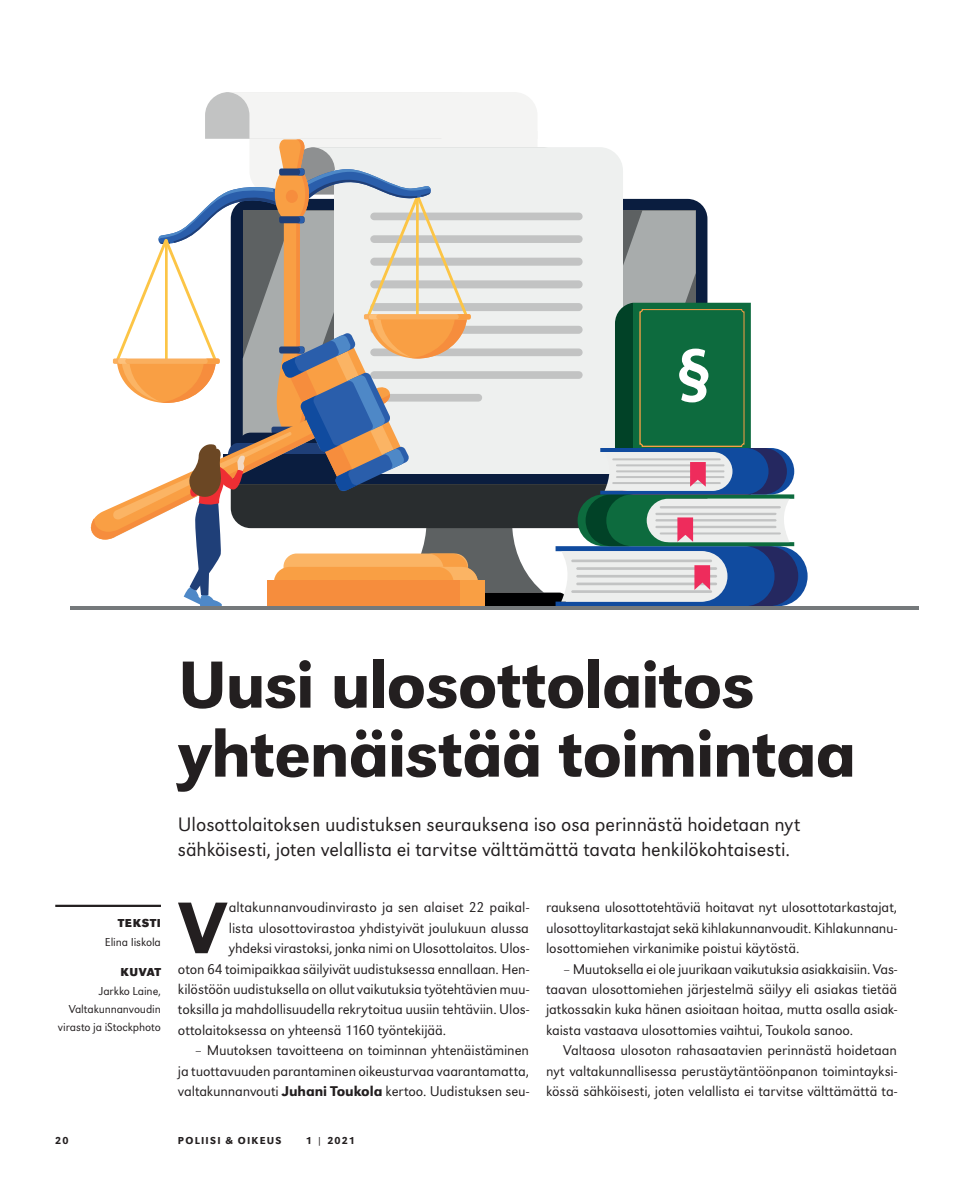
<style>
.page{position:relative;width:978px;height:1191px;background:#fff}
.page>*{position:absolute;margin:0;border:0;box-sizing:border-box;transform-origin:0 0}
.Leipis_URWgrotesk_an{font:500 75.9px "URW Grotesk";color:#231f20}
.Otsikko_URWgrotesk_m{font:500 69px "URW Grotesk";letter-spacing:-.02em;color:#231f20}
.t1{font:58.2px "Hobo Std";color:#fff}
.Ingressi_URWgrotesk{font:300 20.25px/25.5px "URW Grotesk";letter-spacing:-.005em;color:#231f20}
.Leipis_URWgrotesk_si{font:300 14.7px/20.4px "URW Grotesk";letter-spacing:-.01em;color:#231f20;text-align:justify}
.Leipis_URWgrotesk_an-2{font:300 14.7px "URW Grotesk";letter-spacing:-.01em;color:#231f20}
.Info___nimi{font:300 12px/18px "URW Grotesk";letter-spacing:-.01em;color:#231f20;text-align:right}
.Teksti{font:700 12px "URW Grotesk";letter-spacing:.06em;color:#231f20}
.Kuvat{font:700 12px "URW Grotesk";letter-spacing:.03em;color:#231f20}
.t2{font:500 10.5px "URW Grotesk";letter-spacing:.115em;color:#231f20}
.s1{font-weight:500}
</style>
<div class="page">
<svg style="left:91px;top:92px;width:717px;height:514px"></svg>
<hr style="left:70px;top:606px;width:849px;height:3px;background:#75797b">
<hr style="left:55px;top:904px;width:106px;height:3px;background:#231f20">
<p class="t1" style="left:676px;top:334px;width:37px">§</p>
<p class="Otsikko_URWgrotesk_m" style="left:178px;top:644px;width:578px">Uusi ulosottolaitos</p>
<p class="Otsikko_URWgrotesk_m" style="left:178px;top:713px;width:680px">yhtenäistää toimintaa</p>
<p class="Ingressi_URWgrotesk" style="left:178px;top:811px;width:624px">Ulosottolaitoksen uudistuksen seurauksena iso osa perinnästä hoidetaan nyt sähköisesti, joten velallista ei tarvitse välttämättä tavata henkilökohtaisesti.</p>
<p class="Teksti" style="left:118px;top:915px;width:44px">TEKSTI</p>
<p class="Info___nimi" style="left:105px;top:933px;width:58px">Elina Iiskola</p>
<p class="Kuvat" style="left:121px;top:964px;width:42px">KUVAT</p>
<p class="Info___nimi" style="left:58px;top:982px;width:104px">Jarkko Laine,<br>Valtakunnanvoudin virasto ja iStockphoto</p>
<p class="Leipis_URWgrotesk_an" style="left:178px;top:883px;width:49px">V</p>
<p class="Leipis_URWgrotesk_an-2" style="left:229px;top:899px;width:302px">altakunnanvoudinvirasto ja sen alaiset 22 paikal-</p>
<p class="Leipis_URWgrotesk_an-2" style="left:229px;top:919px;width:302px">lista ulosottovirastoa yhdistyivät joulukuun alussa</p>
<p class="Leipis_URWgrotesk_an-2" style="left:229px;top:940px;width:302px">yhdeksi virastoksi, jonka nimi on Ulosottolaitos. Ulos-</p>
<p class="Leipis_URWgrotesk_an-2" style="left:178px;top:960px;width:353px">oton 64 toimipaikkaa säilyivät uudistuksessa ennallaan. Hen-</p>
<p class="Leipis_URWgrotesk_an-2" style="left:178px;top:980px;width:353px">kilöstöön uudistuksella on ollut vaikutuksia työtehtävien muu-</p>
<p class="Leipis_URWgrotesk_an-2" style="left:178px;top:1001px;width:353px">toksilla ja mahdollisuudella rekrytoitua uusiin tehtäviin. Ulos-</p>
<p class="Leipis_URWgrotesk_an-2" style="left:178px;top:1021px;width:270px">ottolaitoksessa on yhteensä 1160 työntekijää.</p>
<p class="Leipis_URWgrotesk_si" style="left:178px;top:1040px;width:353px;text-indent:17px">– Muutoksen tavoitteena on toiminnan yhtenäistäminen ja tuottavuuden parantaminen oikeusturvaa vaarantamatta, valtakunnanvouti <span class="s1">Juhani Toukola</span> kertoo. Uudistuksen seu-</p>
<p class="Leipis_URWgrotesk_si" style="left:546px;top:897px;width:353px">rauksena ulosottotehtäviä hoitavat nyt ulosottotarkastajat, ulosottoylitarkastajat sekä kihlakunnanvoudit. Kihlakunnanu&shy;losottomiehen virkanimike poistui käytöstä.</p>
<p class="Leipis_URWgrotesk_si" style="left:546px;top:958px;width:353px;text-indent:17px">– Muutoksella ei ole juurikaan vaikutuksia asiakkaisiin. Vas&shy;taavan ulosottomiehen järjestelmä säilyy eli asiakas tietää jatkossakin kuka hänen asioitaan hoitaa, mutta osalla asiak&shy;kaista vastaava ulosottomies vaihtui, Toukola sanoo.</p>
<p class="Leipis_URWgrotesk_si" style="left:546px;top:1040px;width:353px;text-indent:17px">Valtaosa ulosoton rahasaatavien perinnästä hoidetaan nyt valtakunnallisessa perustäytäntöönpanon toimintayksi&shy;kössä sähköisesti, joten velallista ei tarvitse välttämättä ta-</p>
<p class="t2" style="left:55px;top:1134px;width:15px">20</p>
<p class="t2" style="left:178px;top:1134px;width:105px">POLIISI &amp; OIKEUS</p>
<p class="t2" style="left:306px;top:1134px;width:51px">1 | 2021</p>
</div>
